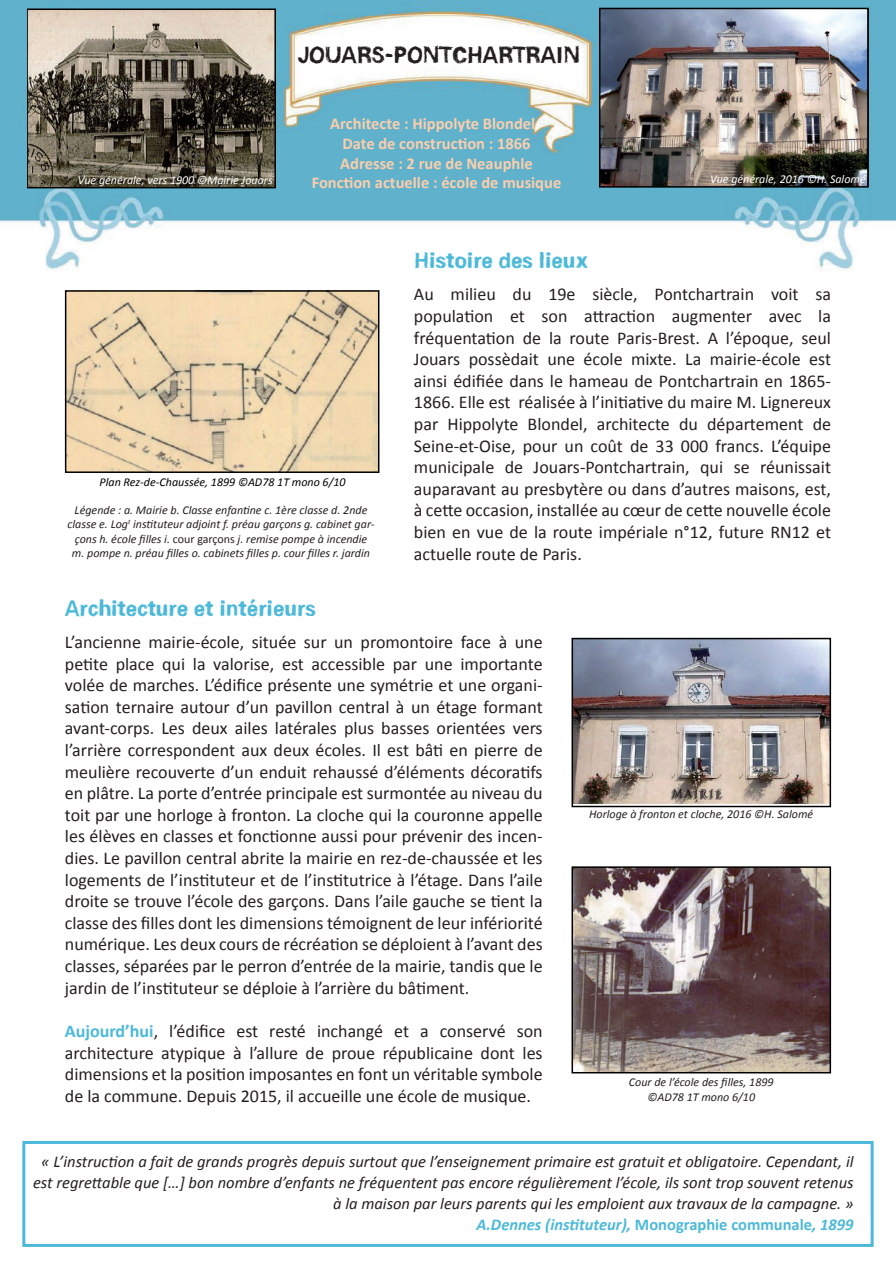
<style>
.page{position:relative;width:896px;height:1265px;background:#fff}
.page>*{position:absolute;margin:0;border:0;box-sizing:border-box;transform-origin:0 0}
.t1{font:700 28.5px "Unisketch";color:#231f20}
.t2{font:700 27px "Unisketch";color:#4cb9d9}
.t3{font:18px/21.6px "Calibri";color:#231f20;text-align:justify}
.t4{font:italic 16.5px/21px "Calibri";color:#231f20;text-align:right}
.t5{font:700 16.5px/19.8px "Calibri";color:#fcceac;text-align:center}
.t6{font:italic 12px/14.4px "Calibri";color:#231f20;text-align:center}
.t7{font:italic 12px "Calibri";color:#fff}
.t8{font:italic 12px "Calibri";color:#000}
.s1{font-style:normal}
.s2{font-weight:700;color:#4cb9d9}
.s3{font-weight:700;font-style:normal;color:#4cb9d9}
</style>
<div class="page">
<img style="left:26px;top:0;width:842px;height:271px">
<div style="left:22px;top:1141px;width:851px;height:106px;border:3px solid #4cb9d9"></div>
<img style="left:574px;top:869px;width:253px;height:201px">
<div style="left:571px;top:866px;width:259px;height:207px;border:2px solid #000"></div>
<img style="left:68px;top:293px;width:308px;height:177px">
<div style="left:65px;top:290px;width:314px;height:183px;border:2px solid #000"></div>
<img style="left:601px;top:11px;width:264px;height:174px">
<div style="left:598px;top:8px;width:270px;height:180px;border:2px solid #000"></div>
<img style="left:29px;top:12px;width:244px;height:173px">
<div style="left:26px;top:9px;width:250px;height:179px;border:2px solid #000"></div>
<img style="left:574px;top:641px;width:253px;height:163px">
<div style="left:571px;top:638px;width:259px;height:169px;border:2px solid #000"></div>
<div style="left:0;top:0;width:26px;height:222px;background:#60b1cb"></div>
<div style="left:868px;top:0;width:27px;height:222px;background:#61b0cb"></div>
<h1 class="t1" style="left:298px;top:40px;width:283px">JOUARS-PONTCHARTRAIN</h1>
<p class="t5" style="left:311px;top:114px;width:251px">Architecte : Hippolyte Blondel<br>Date de construction : 1866<br>Adresse : 2 rue de Neauphle<br>Fonction actuelle : école de musique</p>
<p class="t7" style="left:78px;top:171px;width:196px">Vue générale, vers 1900 ©Mairie Jouars</p>
<p class="t7" style="left:709px;top:171px;width:157px">Vue générale, 2016 ©H. Salomé</p>
<p class="t8" style="left:100px;top:473px;width:247px">Plan Rez-de-Chaussée, 1899 ©AD78 1T mono 6/10</p>
<p class="t6" style="left:67px;top:502px;width:308px">Légende : a. Mairie b. Classe enfantine c. 1ère classe d. 2nde classe e. Log<sup>t</sup> instituteur adjoint f. préau garçons g. cabinet gar&shy;çons h. école filles i. <span class="s1">cour garçons</span> j. remise pompe à incendie m. pompe n. préau filles o. cabinets filles p. cour filles r. jardin</p>
<h2 class="t2" style="left:413px;top:246px;width:174px">Histoire des lieux</h2>
<p class="t3" style="left:413px;top:284px;width:418px">Au milieu du 19e siècle, Pontchartrain voit sa population et son attraction augmenter avec la fréquentation de la route Paris-Brest. A l’époque, seul Jouars possèdait une école mixte. La mairie-école est ainsi édifiée dans le hameau de Pontchartrain en 1865- 1866. Elle est réalisée à l’initiative du maire M. Lignereux par Hippolyte Blondel, architecte du département de Seine-et-Oise, pour un coût de 33 000 francs. L’équipe municipale de Jouars-Pontchartrain, qui se réunissait auparavant au presbytère ou dans d’autres maisons, est, à cette occasion, installée au cœur de cette nouvelle école bien en vue de la route impériale n°12, future RN12 et actuelle route de Paris.</p>
<h2 class="t2" style="left:65px;top:594px;width:252px">Architecture et intérieurs</h2>
<p class="t3" style="left:65px;top:631px;width:479px">L’ancienne mairie-école, située sur un promontoire face à une petite place qui la valorise, est accessible par une importante volée de marches. L’édifice présente une symétrie et une organi&shy;sation ternaire autour d’un pavillon central à un étage formant avant-corps. Les deux ailes latérales plus basses orientées vers l’arrière correspondent aux deux écoles. Il est bâti en pierre de meulière recouverte d’un enduit rehaussé d’éléments décoratifs en plâtre. La porte d’entrée principale est surmontée au niveau du toit par une horloge à fronton. La cloche qui la couronne appelle les élèves en classes et fonctionne aussi pour prévenir des incen&shy;dies. Le pavillon central abrite la mairie en rez-de-chaussée et les logements de l’instituteur et de l’institutrice à l’étage. Dans l’aile droite se trouve l’école des garçons. Dans l’aile gauche se tient la classe des filles dont les dimensions témoignent de leur infériorité numérique. Les deux cours de récréation se déploient à l’avant des classes, séparées par le perron d’entrée de la mairie, tandis que le jardin de l’instituteur se déploie à l’arrière du bâtiment.</p>
<p class="t3" style="left:65px;top:1020px;width:479px"><span class="s2">Aujourd’hui</span>, l’édifice est resté inchangé et a conservé son architecture atypique à l’allure de proue républicaine dont les dimensions et la position imposantes en font un véritable symbole de la commune. Depuis 2015, il accueille une école de musique.</p>
<p class="t6" style="left:588px;top:807px;width:225px">Horloge à fronton et cloche, 2016 ©H. Salomé</p>
<p class="t6" style="left:628px;top:1074px;width:146px">Cour de l’école des filles, 1899 ©AD78 1T mono 6/10</p>
<p class="t4" style="left:33px;top:1151px;width:821px">« L’instruction a fait de grands progrès depuis surtout que l’enseignement primaire est gratuit et obligatoire. Cependant, il est regrettable que […] bon nombre d’enfants ne fréquentent pas encore régulièrement l’école, ils sont trop souvent retenus à la maison par leurs parents qui les emploient aux travaux de la campagne. »<br><span class="s2">A.Dennes (instituteur),</span> <span class="s3">Monographie communale</span><span class="s2">, 1899</span></p>
</div>
